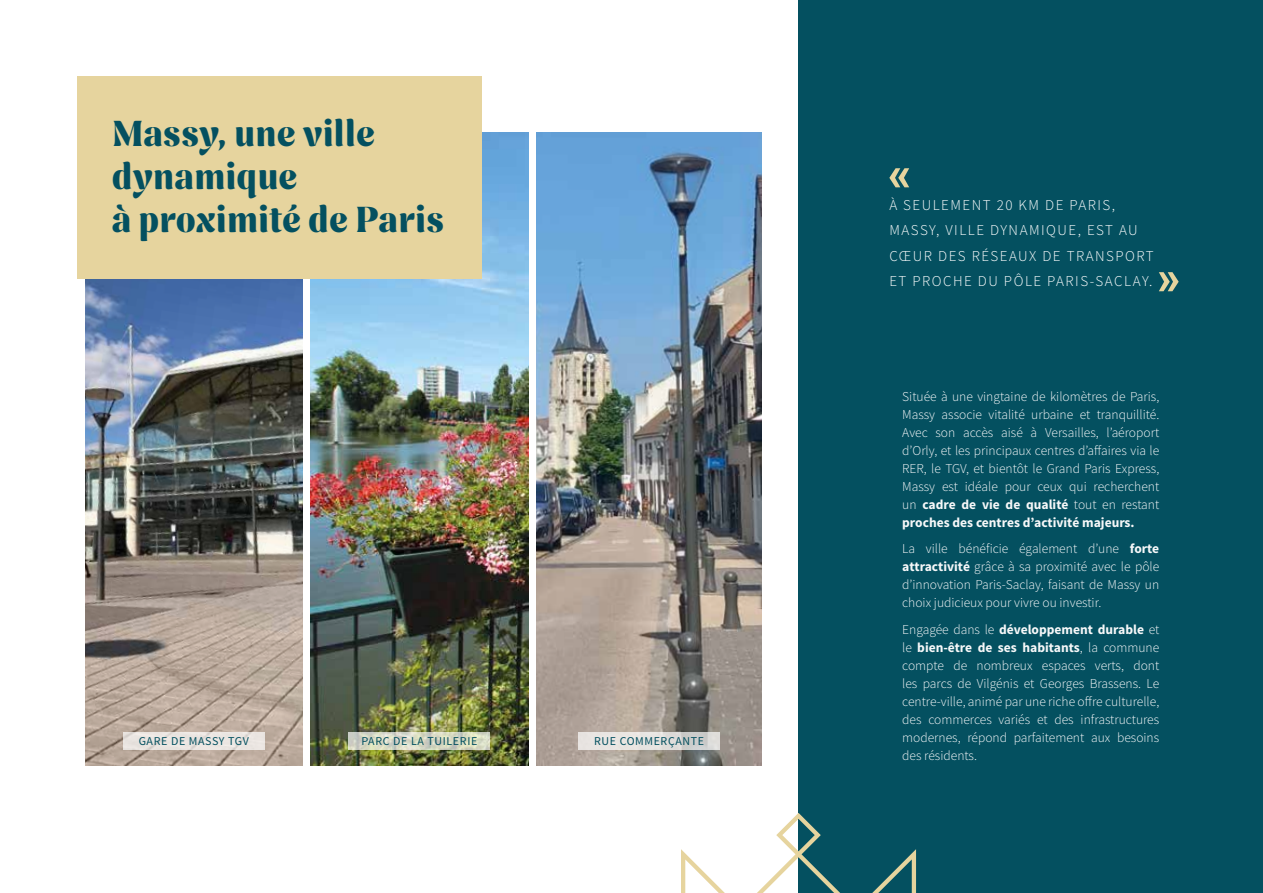
<style>
.page{position:relative;width:1263px;height:893px;background:#fff}
.page>*{position:absolute;margin:0;border:0;box-sizing:border-box;transform-origin:0 0}
.t1{font:800 36px/43.2px "Nave";color:#045060}
.t2{font:300 15px/25.5px "Source Sans Pro";letter-spacing:.1em;color:#fff}
.t3{font:300 13.5px/18px "Source Sans Pro";color:#f7f8f9;text-align:justify}
.t4{font:12px "Source Sans Pro";letter-spacing:.05em;color:#045060}
.s1{font-weight:700}
</style>
<div class="page">
<img style="left:311px;top:133px;width:217px;height:632px">
<img style="left:85px;top:279px;width:217px;height:486px">
<svg style="left:123px;top:732px;width:141px;height:18px;background:#e9e3df"></svg>
<div style="left:798px;top:0;width:465px;height:893px;background:#045060"></div>
<div style="left:77px;top:77px;width:405px;height:202px;background:#e6d49e"></div>
<svg style="left:681px;top:813px;width:235px;height:80px"></svg>
<svg style="left:889px;top:168px;width:20px;height:19px"></svg>
<svg style="left:1159px;top:272px;width:20px;height:19px"></svg>
<img style="left:536px;top:133px;width:226px;height:632px">
<svg style="left:349px;top:732px;width:141px;height:18px;background:#d5d8c4"></svg>
<svg style="left:578px;top:732px;width:142px;height:18px;background:#e0dedb"></svg>
<h1 class="t1" style="left:112px;top:112px;width:334px">Massy, une ville dynamique<br>à proximité de Paris</h1>
<p class="t4" style="left:139px;top:734px;width:112px">GARE DE MASSY TGV</p>
<p class="t4" style="left:361px;top:734px;width:117px">PARC DE LA TUILERIE</p>
<p class="t4" style="left:594px;top:734px;width:112px">RUE COMMERÇANTE</p>
<p class="t2" style="left:889px;top:192px;width:266px">À SEULEMENT 20 KM DE PARIS,<br>MASSY, VILLE DYNAMIQUE, EST AU<br>CŒUR DES RÉSEAUX DE TRANSPORT<br>ET PROCHE DU PÔLE PARIS-SACLAY.</p>
<p class="t3" style="left:902px;top:387px;width:259px">Située à une vingtaine de kilomètres de Paris, Massy associe vitalité urbaine et tranquillité.<br>Avec son accès aisé à Versailles, l’aéroport d’Orly, et les principaux centres d’affaires via le RER, le TGV, et bientôt le Grand Paris Express, Massy est idéale pour ceux qui recherchent un <span class="s1">cadre de vie de qualité</span> tout en restant <span class="s1">proches des centres d’activité majeurs.</span></p>
<p class="t3" style="left:902px;top:540px;width:259px">La ville bénéficie également d’une <span class="s1">forte attractivité</span> grâce à sa proximité avec le pôle d’innovation Paris-Saclay, faisant de Massy un choix judicieux pour vivre ou investir.</p>
<p class="t3" style="left:902px;top:620px;width:259px">Engagée dans le <span class="s1">développement durable</span> et le <span class="s1">bien-être de ses habitants</span>, la commune compte de nombreux espaces verts, dont les parcs de Vilgénis et Georges Brassens. Le centre-ville, animé par une riche offre culturelle, des commerces variés et des infrastructures modernes, répond parfaitement aux besoins des résidents.</p>
</div>
